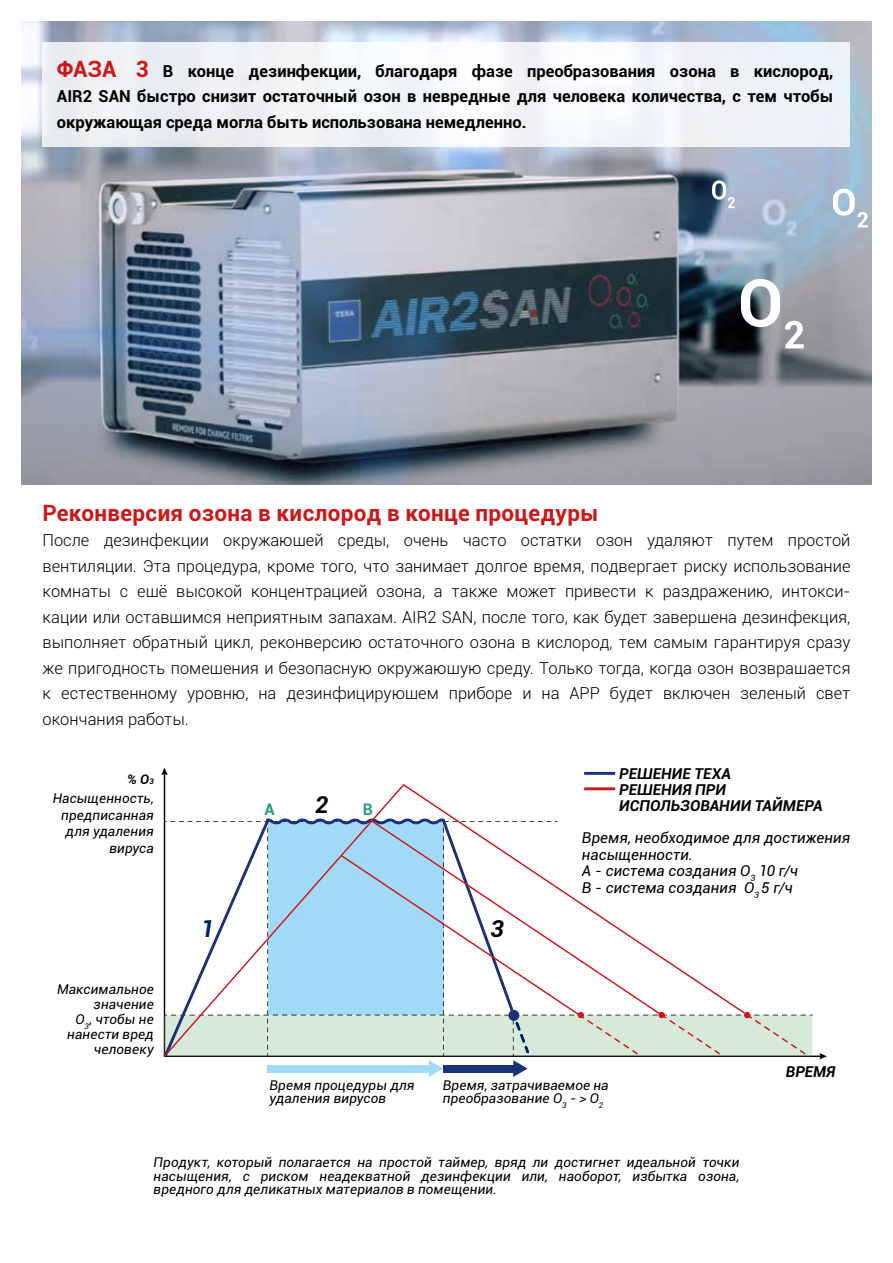
<style>
.page{position:relative;width:893px;height:1263px;background:#fff}
.page>*{position:absolute;margin:0;border:0;box-sizing:border-box;transform-origin:0 0}
.t1{font:italic 700 23.25px "Roboto";color:#000}
.t2{font:italic 700 23.25px "Roboto";color:#002169}
.t3{font:700 22.5px "Roboto";letter-spacing:.015em;color:#cd1719}
.t4{font:300 16.5px/25.5px "Roboto";color:#000;text-align:justify}
.t5{font:700 16.5px/25.5px "Roboto";color:#000;text-align:justify}
.t6{font:700 16.05px "Roboto";color:#2d9b82}
.t7{font:italic 15px/16.5px "Roboto";letter-spacing:.005em;color:#000}
.t8{font:italic 700 15px/16px "Roboto";letter-spacing:.005em;color:#000}
.t9{font:italic 13.5px/13.5px "Roboto";letter-spacing:.01em;color:#000;text-align:right}
.t10{font:italic 700 13.05px "Roboto";color:#000}
.s1{font-size:22.5px;color:#cd1719}
.s2{font-size:7.65px}
</style>
<div class="page">
<img style="left:21px;top:21px;width:851px;height:464px">
<div style="left:43px;top:43px;width:807px;height:104px;background:#f0f2f6"></div>
<svg style="left:741px;top:279px;width:63px;height:69px"></svg>
<svg style="left:833px;top:189px;width:35px;height:38px"></svg>
<svg style="left:712px;top:180px;width:23px;height:28px"></svg>
<svg style="left:161px;top:767px;width:7px;height:8px"></svg>
<svg style="left:819px;top:1053px;width:8px;height:6px"></svg>
<svg style="left:164px;top:818px;width:649px;height:259px"></svg>
<hr style="left:584px;top:772px;width:31px;height:3px;background:#1d3176">
<hr style="left:584px;top:787px;width:31px;height:3px;background:#cd1719">
<p class="t5" style="left:57px;top:58px;width:778px"><span class="s1">ФАЗА 3</span> В конце дезинфекции, благодаря фазе преобразования озона в кислород, AIR2 SAN быстро снизит остаточный озон в невредные для человека количества, с тем чтобы окружающая среда могла быть использована немедленно.</p>
<h2 class="t3" style="left:43px;top:497px;width:558px">Реконверсия озона в кислород в конце процедуры</h2>
<p class="t4" style="left:43px;top:527px;width:809px">После дезинфекции окружающей среды, очень часто остатки озон удаляют путем простой вентиляции. Эта процедура, кроме того, что занимает долгое время, подвергает риску использование комнаты с ещё высокой концентрацией озона, а также может привести к раздражению, интокси&shy;кации или оставшимся неприятным запахам. AIR2 SAN, после того, как будет завершена дезинфекция, выполняет обратный цикл, реконверсию остаточного озона в кислород, тем самым гарантируя сразу же пригодность помещения и безопасную окружающую среду. Только тогда, когда озон возвращается к естественному уровню, на дезинфицирующем приборе и на APP будет включен зеленый свет окончания работы.</p>
<p class="t10" style="left:127px;top:770px;width:28px">% O<span class="s2">3</span></p>
<p class="t9" style="left:53px;top:789px;width:103px;line-height:16.5px">Насыщенность, предписанная для удаления вируса</p>
<p class="t9" style="left:57px;top:981px;width:98px;line-height:15px">Максимальное значение<br>O<sub>3</sub>, чтобы не нанести вред человеку</p>
<h1 class="t2" style="left:201px;top:912px;width:15px">1</h1>
<p class="t6" style="left:264px;top:798px;width:12px">A</p>
<h1 class="t1" style="left:315px;top:788px;width:15px">2</h1>
<p class="t6" style="left:363px;top:798px;width:12px">B</p>
<h1 class="t1" style="left:490px;top:912px;width:15px">3</h1>
<p class="t8" style="left:619px;top:765px;width:205px">РЕШЕНИЕ TEXA<br>РЕШЕНИЯ ПРИ<br>ИСПОЛЬЗОВАНИИ ТАЙМЕРА</p>
<p class="t7" style="left:582px;top:829px;width:270px">Время, необходимое для достижения насыщенности.<br>A - система создания O<sub>3</sub> 10 г/ч<br>B - система создания O<sub>3</sub> 5 г/ч</p>
<p class="t8" style="left:786px;top:1063px;width:51px">ВРЕМЯ</p>
<p class="t9" style="left:270px;top:1077px;width:147px;text-align:left">Время процедуры для удаления вирусов</p>
<p class="t9" style="left:443px;top:1077px;width:167px;text-align:left">Время, затрачиваемое на преобразование O<sub>3</sub> - &gt; O<sub>2</sub></p>
<p class="t9" style="left:154px;top:1155px;width:587px;text-align:justify">Продукт, который полагается на простой таймер, вряд ли достигнет идеальной точки насыщения, с риском неадекватной дезинфекции или, наоборот, избытка озона, вредного для деликатных материалов в помещении.</p>
</div>
